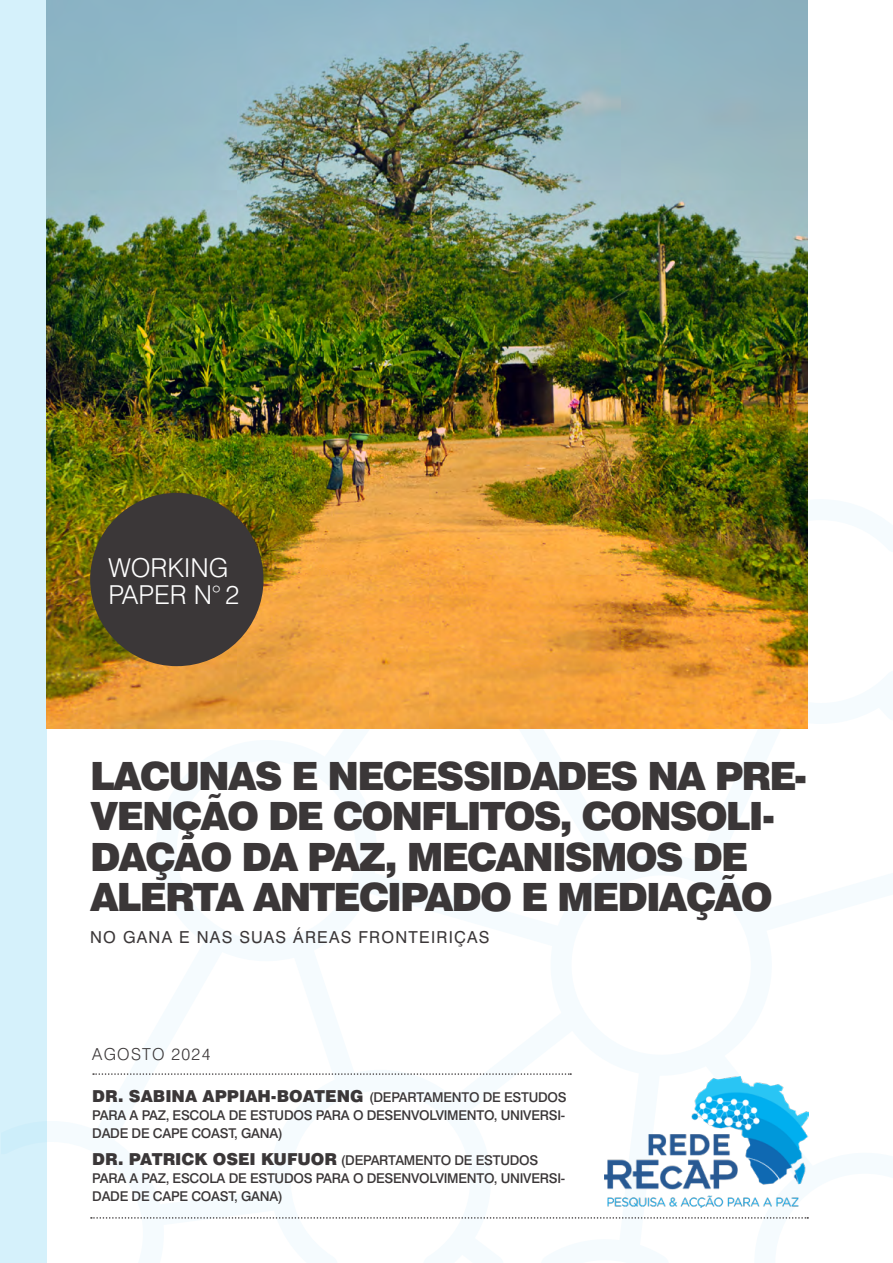
<style>
.page{position:relative;width:893px;height:1263px;background:#fff}
.page>*{position:absolute;margin:0;border:0;box-sizing:border-box;transform-origin:0 0}
.t1{font:900 39px/40.5px "Swiss 721 BT";letter-spacing:-.05em;color:#3b3738}
.t2{font:300 26.1px/27px "Swiss 721 BT";color:#fff}
.t3{font:900 16.5px "Swiss 721 BT";color:#3b3738}
.t4{font:16.5px "Swiss 721 BT";letter-spacing:.075em;color:#3b3738}
.t5{font:300 16.5px "Swiss 721 BT";letter-spacing:.075em;color:#3b3738}
.t6{font:500 13.5px/18px "Swiss 721 BT";letter-spacing:-.02em;color:#3b3738}
.s1{font-weight:500;font-size:13.5px}
.s2{font-weight:900;font-size:16.5px}
</style>
<div class="page">
<div style="left:0;top:0;width:47px;height:1263px;background:#d5f1fb"></div>
<svg style="left:91px;top:1217px;width:717px;height:2px"></svg>
<img style="left:605px;top:1076px;width:203px;height:131px">
<img style="left:47px;top:0;width:761px;height:728px">
<div style="left:90px;top:493px;width:173px;height:173px;background:#3b3738;border-radius:50%"></div>
<svg style="left:93px;top:1073px;width:478px;height:2px"></svg>
<h2 class="t2" style="left:108px;top:554px;width:132px">WORKING<br>PAPER N° 2</h2>
<h1 class="t1" style="left:90px;top:755px;width:719px">LACUNAS E NECESSIDADES NA PRE-<br>VENÇÃO DE CONFLITOS, CONSOLI-<br>DAÇÃO DA PAZ, MECANISMOS DE<br>ALERTA ANTECIPADO E MEDIAÇÃO</h1>
<p class="t4" style="left:90px;top:927px;width:401px">NO GANA E NAS SUAS ÁREAS FRONTEIRIÇAS</p>
<p class="t5" style="left:92px;top:1044px;width:120px">AGOSTO 2024</p>
<p class="t3" style="left:92px;top:1086px;width:476px">DR. SABINA APPIAH-BOATENG <span class="s1">(DEPARTAMENTO DE ESTUDOS</span></p>
<p class="t6" style="left:92px;top:1106px;width:474px">PARA A PAZ, ESCOLA DE ESTUDOS PARA O DESENVOLVIMENTO, UNIVERSI-<br>DADE DE CAPE COAST, GANA)</p>
<p class="t6" style="left:92px;top:1151px;width:474px"><span class="s2">DR. PATRICK OSEI KUFUOR</span> (DEPARTAMENTO DE ESTUDOS<br>PARA A PAZ, ESCOLA DE ESTUDOS PARA O DESENVOLVIMENTO, UNIVERSI-<br>DADE DE CAPE COAST, GANA)</p>
</div>
